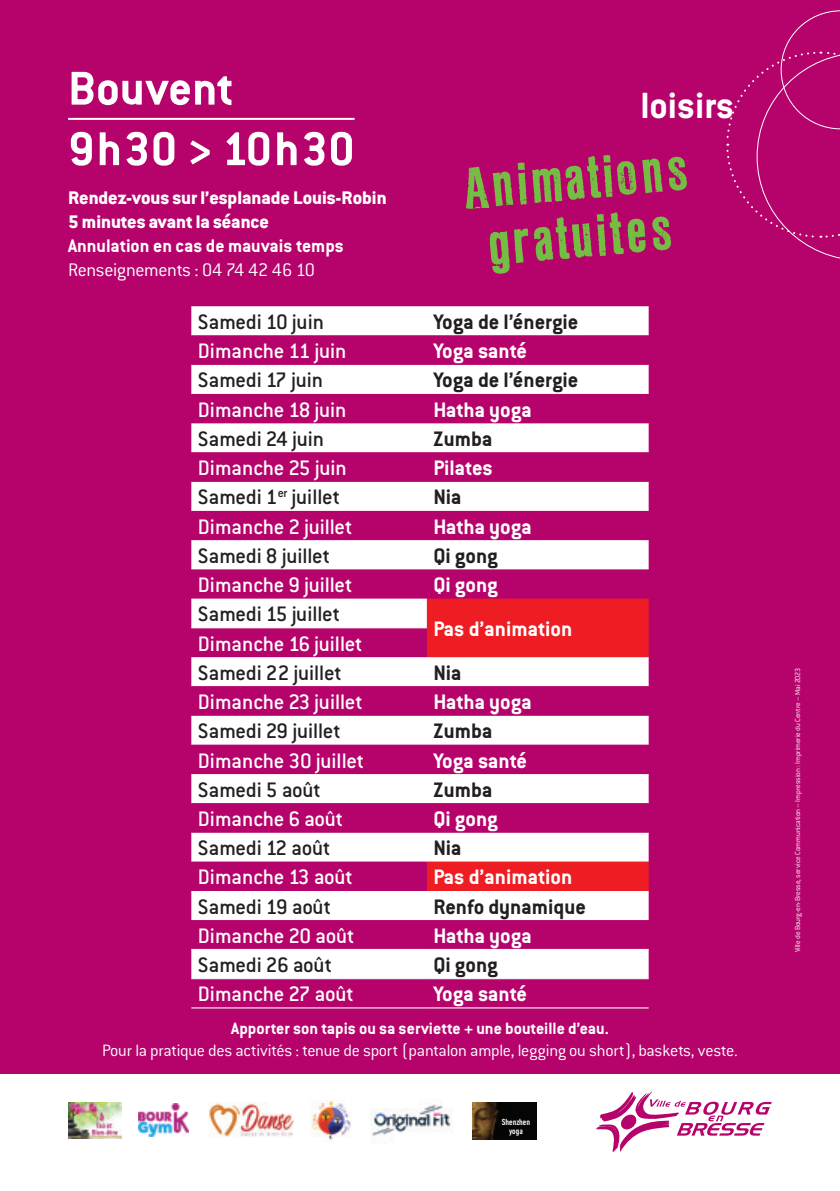
<style>
.page{position:relative;width:840px;height:1191px;background:#fff}
.page>*{position:absolute;margin:0;border:0;box-sizing:border-box;transform-origin:0 0}
.sur_inscription{font:53px/58.2px "LL Rubber Grotesque";color:#74bf43;text-align:center}
.Bouvent{font:700 52px "Conduit ITC Pro";letter-spacing:.04em;color:#fff}
.Bouvent-2{font:700 52px "Conduit ITC Pro";letter-spacing:.005em;color:#fff}
.t1{font:700 40px "Conduit ITC Pro";color:#fff}
.t2{font:500 23px "Conduit ITC Pro";color:#fff}
.t3{font:500 23px "Conduit ITC Pro";color:#231f20}
.t4{font:700 23px "Conduit ITC Pro";color:#fff}
.t5{font:700 23px "Conduit ITC Pro";color:#231f20}
.t6{font:800 20px/24px "Conduit ITC Pro";color:#fff}
.t7{font:700 20px "Conduit ITC Pro";color:#fff}
.tel{font:300 20px "Conduit ITC Pro";letter-spacing:-.02em;color:#fff}
.t8{font:300 18px "Conduit ITC Pro";letter-spacing:-.015em;color:#fff}
.t9{font:700 18px "Conduit ITC Pro";color:#fff}
.sur_inscription-2{font:500 condensed 9px/8.2px "DIN Next LT Pro";color:#fff;text-align:center}
.t10{font:300 8px "Conduit ITC Pro";letter-spacing:-.015em;color:#fff}
</style>
<div class="page">
<div style="left:0;top:0;width:839px;height:1073px;background:#b6036c"></div>
<hr style="left:68px;top:118px;width:286px;height:2px;background:#fff">
<svg style="left:726px;top:10px;width:114px;height:251px"></svg>
<div style="left:191px;top:306px;width:457px;height:29px;background:#fff"></div>
<svg style="left:191px;top:335px;width:457px;height:645px"></svg>
<svg style="left:191px;top:540px;width:457px;height:87px;fill:#fff"></svg>
<svg style="left:426px;top:598px;width:222px;height:293px"></svg>
<hr style="left:191px;top:949px;width:235px;height:1px;background:#fff">
<hr style="left:426px;top:949px;width:222px;height:1px;background:#fff">
<hr style="left:191px;top:978px;width:235px;height:1px;background:#fff">
<hr style="left:426px;top:978px;width:222px;height:1px;background:#fff">
<hr style="left:191px;top:1007px;width:235px;height:1px;background:#fff">
<hr style="left:426px;top:1007px;width:222px;height:1px;background:#fff">
<hr style="left:191px;top:627px;width:235px;height:1px;background:#fff">
<svg style="left:596px;top:1091px;width:175px;height:60px"></svg>
<img style="left:209px;top:1103px;width:84px;height:34px">
<img style="left:68px;top:1102px;width:54px;height:36px">
<img style="left:472px;top:1102px;width:64px;height:37px">
<img style="left:311px;top:1101px;width:40px;height:40px">
<img style="left:138px;top:1103px;width:50px;height:33px">
<img style="left:370px;top:1104px;width:82px;height:37px">
<p class="Bouvent-2" style="left:68px;top:58px;width:167px">Bouvent</p>
<p class="Bouvent" style="left:68px;top:119px;width:288px">9h30 &gt; 10h30</p>
<p class="t6" style="left:68px;top:185px;width:320px">Rendez-vous sur l’esplanade Louis-Robin<br>5 minutes avant la séance</p>
<p class="t7" style="left:68px;top:234px;width:277px">Annulation en cas de mauvais temps</p>
<p class="tel" style="left:68px;top:259px;width:248px">Renseignements : 04 74 42 46 10</p>
<p class="t1" style="left:640px;top:82px;width:95px">loisirs</p>
<p class="sur_inscription" style="left:458px;top:161px;width:230px;rotate:-5deg">Animations gratuites</p>
<p class="t3" style="left:198px;top:309px;width:128px">Samedi 10 juin</p>
<p class="t5" style="left:433px;top:308px;width:146px">Yoga de l’énergie</p>
<p class="t2" style="left:198px;top:338px;width:150px">Dimanche 11 juin</p>
<p class="t4" style="left:433px;top:338px;width:95px">Yoga santé</p>
<p class="t3" style="left:198px;top:367px;width:127px">Samedi 17 juin</p>
<p class="t5" style="left:433px;top:367px;width:146px">Yoga de l’énergie</p>
<p class="t2" style="left:198px;top:396px;width:150px">Dimanche 18 juin</p>
<p class="t4" style="left:433px;top:396px;width:100px">Hatha yoga</p>
<p class="t3" style="left:198px;top:426px;width:128px">Samedi 24 juin</p>
<p class="t5" style="left:433px;top:425px;width:60px">Zumba</p>
<p class="t2" style="left:198px;top:455px;width:150px">Dimanche 25 juin</p>
<p class="t4" style="left:433px;top:454px;width:61px">Pilates</p>
<p class="t3" style="left:198px;top:484px;width:143px">Samedi 1<sup>er</sup> juillet</p>
<p class="t5" style="left:433px;top:484px;width:30px">Nia</p>
<p class="t2" style="left:198px;top:513px;width:156px">Dimanche 2 juillet</p>
<p class="t4" style="left:433px;top:513px;width:100px">Hatha yoga</p>
<p class="t3" style="left:198px;top:543px;width:134px">Samedi 8 juillet</p>
<p class="t5" style="left:433px;top:542px;width:66px">Qi gong</p>
<p class="t2" style="left:198px;top:572px;width:156px">Dimanche 9 juillet</p>
<p class="t4" style="left:433px;top:571px;width:66px">Qi gong</p>
<p class="t3" style="left:198px;top:601px;width:144px">Samedi 15 juillet</p>
<p class="t4" style="left:433px;top:615px;width:140px">Pas d’animation</p>
<p class="t2" style="left:198px;top:630px;width:166px">Dimanche 16 juillet</p>
<p class="t3" style="left:198px;top:659px;width:145px">Samedi 22 juillet</p>
<p class="t5" style="left:433px;top:659px;width:30px">Nia</p>
<p class="t2" style="left:198px;top:689px;width:166px">Dimanche 23 juillet</p>
<p class="t4" style="left:433px;top:688px;width:100px">Hatha yoga</p>
<p class="t3" style="left:198px;top:718px;width:144px">Samedi 29 juillet</p>
<p class="t5" style="left:433px;top:717px;width:60px">Zumba</p>
<p class="t2" style="left:198px;top:747px;width:168px">Dimanche 30 juillet</p>
<p class="t4" style="left:433px;top:747px;width:95px">Yoga santé</p>
<p class="t3" style="left:198px;top:776px;width:124px">Samedi 5 août</p>
<p class="t5" style="left:433px;top:776px;width:60px">Zumba</p>
<p class="t2" style="left:198px;top:806px;width:147px">Dimanche 6 août</p>
<p class="t4" style="left:433px;top:805px;width:66px">Qi gong</p>
<p class="t3" style="left:198px;top:835px;width:134px">Samedi 12 août</p>
<p class="t5" style="left:433px;top:834px;width:30px">Nia</p>
<p class="t2" style="left:198px;top:864px;width:156px">Dimanche 13 août</p>
<p class="t4" style="left:433px;top:864px;width:140px">Pas d’animation</p>
<p class="t3" style="left:198px;top:893px;width:134px">Samedi 19 août</p>
<p class="t5" style="left:433px;top:893px;width:154px">Renfo dynamique</p>
<p class="t2" style="left:198px;top:922px;width:158px">Dimanche 20 août</p>
<p class="t4" style="left:433px;top:922px;width:100px">Hatha yoga</p>
<p class="t3" style="left:198px;top:952px;width:135px">Samedi 26 août</p>
<p class="t5" style="left:433px;top:951px;width:66px">Qi gong</p>
<p class="t2" style="left:198px;top:981px;width:157px">Dimanche 27 août</p>
<p class="t4" style="left:433px;top:981px;width:95px">Yoga santé</p>
<p class="t9" style="left:231px;top:1017px;width:379px">Apporter son tapis ou sa serviette + une bouteille d’eau.</p>
<p class="t8" style="left:102px;top:1040px;width:636px">Pour la pratique des activités : tenue de sport (pantalon ample, legging ou short), baskets, veste.</p>
<p class="sur_inscription-2" style="left:501px;top:1118px;width:30px">Shenzhen yoga</p>
<p class="t10" style="left:792px;top:952px;width:286px;rotate:-90deg">Ville de Bourg-en-Bresse, service Communication – Impression : Imprimerie du Centre – Mai 2023</p>
</div>
